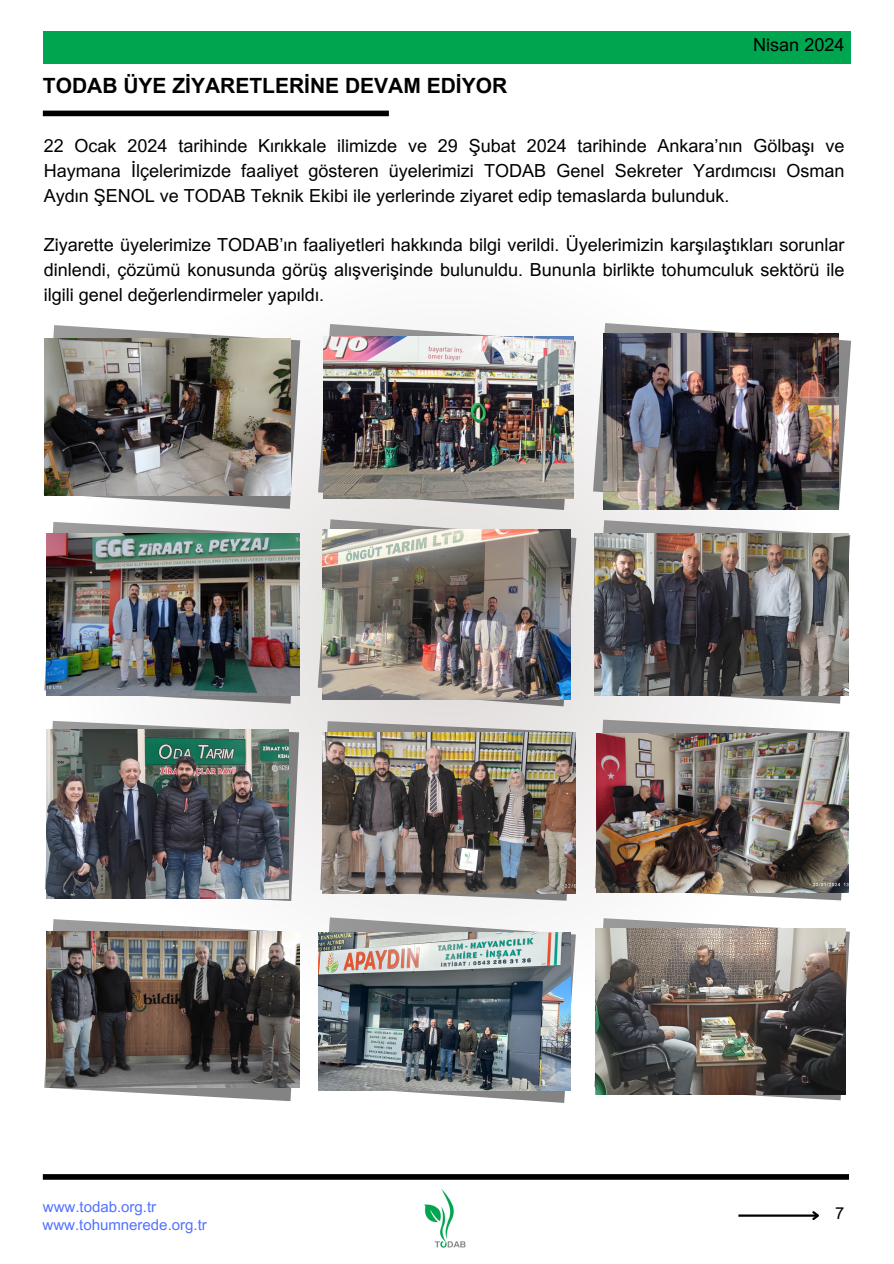
<style>
.page{position:relative;width:894px;height:1264px;background:#fff}
.page>*{position:absolute;margin:0;border:0;box-sizing:border-box;transform-origin:0 0}
.t1{font:700 21px "Arial MT Pro";color:#000}
.t2{font:18px/24.8px "Arial MT Pro";color:#000;text-align:justify}
.t3{font:16.5px "Arial MT Pro";color:#000}
.t4{font:15px "Arial MT Pro";color:#5271ff}
</style>
<div class="page">
<div style="left:43px;top:31px;width:807px;height:33px;background:#00a550"></div>
<div style="left:43px;top:111px;width:346px;height:5px;background:#000"></div>
<div style="left:43px;top:1174px;width:805px;height:5px;background:#000"></div>
<img style="left:44px;top:325px;width:256px;height:184px">
<img style="left:424px;top:1189px;width:42px;height:58px">
<hr style="left:738px;top:1214px;width:79px;height:2px;background:#000">
<svg style="left:810px;top:1211px;width:9px;height:9px"></svg>
<img style="left:318px;top:324px;width:258px;height:186px">
<img style="left:593px;top:323px;width:257px;height:186px">
<img style="left:44px;top:522px;width:255px;height:181px">
<img style="left:317px;top:519px;width:259px;height:187px">
<img style="left:593px;top:520px;width:257px;height:183px">
<img style="left:45px;top:720px;width:254px;height:181px">
<img style="left:320px;top:721px;width:254px;height:179px">
<img style="left:594px;top:719px;width:255px;height:181px">
<img style="left:44px;top:919px;width:255px;height:182px">
<img style="left:318px;top:917px;width:257px;height:185px">
<img style="left:594px;top:918px;width:255px;height:182px">
<img style="left:45px;top:338px;width:245px;height:158px">
<img style="left:323px;top:336px;width:250px;height:162px">
<img style="left:603px;top:333px;width:234px;height:176px">
<img style="left:47px;top:533px;width:252px;height:162px">
<img style="left:322px;top:529px;width:248px;height:170px">
<img style="left:594px;top:533px;width:253px;height:163px">
<img style="left:47px;top:729px;width:242px;height:169px">
<img style="left:322px;top:732px;width:253px;height:161px">
<img style="left:596px;top:733px;width:252px;height:160px">
<img style="left:47px;top:931px;width:252px;height:156px">
<img style="left:318px;top:932px;width:252px;height:158px">
<img style="left:595px;top:928px;width:250px;height:166px">
<p class="t1" style="left:43px;top:77px;width:466px">TODAB ÜYE ZİYARETLERİNE DEVAM EDİYOR</p>
<p class="t2" style="left:753px;top:34px;width:93px">Nisan 2024</p>
<p class="t2" style="left:44px;top:136px;width:802px">22 Ocak 2024 tarihinde Kırıkkale ilimizde ve 29 Şubat 2024 tarihinde Ankara’nın Gölbaşı ve Haymana İlçelerimizde faaliyet gösteren üyelerimizi TODAB Genel Sekreter Yardımcısı Osman Aydın ŞENOL ve TODAB Teknik Ekibi ile yerlerinde ziyaret edip temaslarda bulunduk.</p>
<p class="t2" style="left:44px;top:235px;width:802px">Ziyarette üyelerimize TODAB’ın faaliyetleri hakkında bilgi verildi. Üyelerimizin karşılaştıkları sorunlar dinlendi, çözümü konusunda görüş alışverişinde bulunuldu. Bununla birlikte tohumculuk sektörü ile ilgili genel değerlendirmeler yapıldı.</p>
<p class="t4" style="left:43px;top:1201px;width:115px">www.todab.org.tr</p>
<p class="t4" style="left:43px;top:1218px;width:166px">www.tohumnerede.org.tr</p>
<p class="t3" style="left:835px;top:1206px;width:11px">7</p>
</div>
